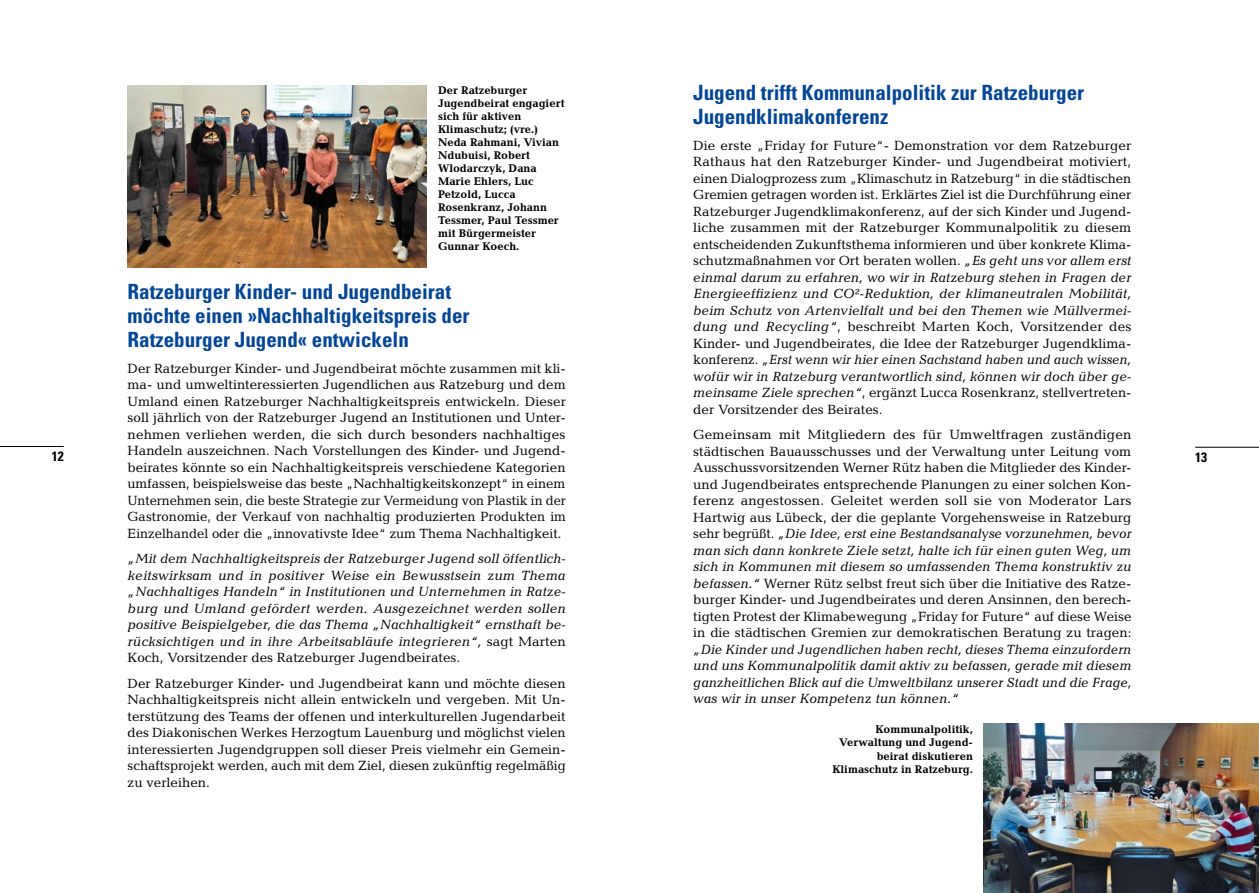
<style>
.page{position:relative;width:1259px;height:893px;background:#fff}
.page>*{position:absolute;margin:0;border:0;box-sizing:border-box;transform-origin:0 0}
.t1{font:700 condensed 21px/24px "Univers LT Std";color:#014698}
.t2{font:13.5px/16.5px "Candida";color:#000;text-align:justify}
.t3{font:italic 13.5px/16.5px "Candida";letter-spacing:.005em;color:#000;text-align:justify}
.t4{font:700 condensed 13.5px "Univers LT Std";color:#000}
.t5{font:700 11.25px/13px "Candida";color:#000}
.s1{font-style:italic}
.s2{font-style:normal}
</style>
<div class="page">
<hr style="left:0;top:446px;width:64px;height:1px;background:#000">
<hr style="left:1195px;top:447px;width:64px;height:1px;background:#000">
<img style="left:128px;top:85px;width:298px;height:182px">
<img style="left:983px;top:724px;width:276px;height:169px">
<h1 class="t1" style="left:693px;top:81px;width:392px">Jugend trifft Kommunalpolitik zur Ratzeburger<br>Jugendklimakonferenz</h1>
<p class="t2" style="left:693px;top:137px;width:440px">Die erste „Friday for Future“- Demonstration vor dem Ratzeburger Rathaus hat den Ratzeburger Kinder- und Jugendbeirat motiviert, einen Dialogprozess zum „Klimaschutz in Ratzeburg“ in die städtischen Gremien getragen worden ist. Erklärtes Ziel ist die Durchführung einer Ratzeburger Jugendklimakonferenz, auf der sich Kinder und Jugend&shy;liche zusammen mit der Ratzeburger Kommunalpolitik zu diesem entscheidenden Zukunftsthema informieren und über konkrete Klima&shy;schutzmaßnahmen vor Ort beraten wollen. <span class="s1">„Es geht uns vor allem erst einmal darum zu erfahren, wo wir in Ratzeburg stehen in Fragen der Energieeffizienz und CO²-Reduktion, der klimaneutralen Mobilität, beim Schutz von Artenvielfalt und bei den Themen wie Müllvermei&shy;dung und Recycling“</span>, beschreibt Marten Koch, Vorsitzender des Kinder- und Jugendbeirates, die Idee der Ratzeburger Jugendklima&shy;konferenz. <span class="s1">„Erst wenn wir hier einen Sachstand haben und auch wissen, wofür wir in Ratzeburg verantwortlich sind, können wir doch über ge&shy;meinsame Ziele sprechen“</span>, ergänzt Lucca Rosenkranz, stellvertreten&shy;der Vorsitzender des Beirates.</p>
<p class="t2" style="left:693px;top:426px;width:440px">Gemeinsam mit Mitgliedern des für Umweltfragen zuständigen städtischen Bauausschusses und der Verwaltung unter Leitung vom Ausschussvorsitzenden Werner Rütz haben die Mitglieder des Kinder&shy;und Jugendbeirates entsprechende Planungen zu einer solchen Kon&shy;ferenz angestossen. Geleitet werden soll sie von Moderator Lars Hartwig aus Lübeck, der die geplante Vorgehensweise in Ratzeburg sehr begrüßt. <span class="s1">„Die Idee, erst eine Bestandsanalyse vorzunehmen, bevor man sich dann konkrete Ziele setzt, halte ich für einen guten Weg, um sich in Kommunen mit diesem so umfassenden Thema konstruktiv zu befassen.“</span> Werner Rütz selbst freut sich über die Initiative des Ratze&shy;burger Kinder- und Jugendbeirates und deren Ansinnen, den berech&shy;tigten Protest der Klimabewegung „Friday for Future“ auf diese Weise in die städtischen Gremien zur demokratischen Beratung zu tragen:</p>
<p class="t3" style="left:693px;top:641px;width:440px">„Die Kinder und Jugendlichen haben recht, dieses Thema einzufordern und uns Kommunalpolitik damit aktiv zu befassen, gerade mit diesem ganzheitlichen Blick auf die Umweltbilanz unserer Stadt und die Frage, was wir in unser Kompetenz tun können.“</p>
<p class="t5" style="left:438px;top:83px;width:128px">Der Ratzeburger<br>Jugendbeirat engagiert sich für aktiven<br>Klimaschutz; (vre.)<br>Neda Rahmani, Vivian<br>Ndubuisi, Robert<br>Wlodarczyk, Dana<br>Marie Ehlers, Luc<br>Petzold, Lucca<br>Rosenkranz, Johann<br>Tessmer, Paul Tessmer mit Bürgermeister<br>Gunnar Koech.</p>
<h1 class="t1" style="left:128px;top:279px;width:343px">Ratzeburger Kinder- und Jugendbeirat möchte einen »Nachhaltigkeitspreis der<br>Ratzeburger Jugend« entwickeln</h1>
<p class="t2" style="left:128px;top:360px;width:440px">Der Ratzeburger Kinder- und Jugendbeirat möchte zusammen mit kli&shy;ma- und umweltinteressierten Jugendlichen aus Ratzeburg und dem Umland einen Ratzeburger Nachhaltigkeitspreis entwickeln. Dieser soll jährlich von der Ratzeburger Jugend an Institutionen und Unter&shy;nehmen verliehen werden, die sich durch besonders nachhaltiges Handeln auszeichnen. Nach Vorstellungen des Kinder- und Jugend&shy;beirates könnte so ein Nachhaltigkeitspreis verschiedene Kategorien umfassen, beispielsweise das beste „Nachhaltigkeitskonzept“ in einem Unternehmen sein, die beste Strategie zur Vermeidung von Plastik in der Gastronomie, der Verkauf von nachhaltig produzierten Produkten im Einzelhandel oder die „innovativste Idee“ zum Thema Nachhaltigkeit.</p>
<p class="t3" style="left:128px;top:550px;width:440px">„Mit dem Nachhaltigkeitspreis der Ratzeburger Jugend soll öffentlich&shy;keitswirksam und in positiver Weise ein Bewusstsein zum Thema „Nachhaltiges Handeln“ in Institutionen und Unternehmen in Ratze&shy;burg und Umland gefördert werden. Ausgezeichnet werden sollen positive Beispielgeber, die das Thema „Nachhaltigkeit“ ernsthaft be&shy;rücksichtigen und in ihre Arbeitsabläufe integrieren“, <span class="s2">sagt Marten Koch, Vorsitzender des Ratzeburger Jugendbeirates.</span></p>
<p class="t2" style="left:128px;top:675px;width:440px">Der Ratzeburger Kinder- und Jugendbeirat kann und möchte diesen Nachhaltigkeitspreis nicht allein entwickeln und vergeben. Mit Un&shy;terstützung des Teams der offenen und interkulturellen Jugendarbeit des Diakonischen Werkes Herzogtum Lauenburg und möglichst vielen interessierten Jugendgruppen soll dieser Preis vielmehr ein Gemein&shy;schaftsprojekt werden, auch mit dem Ziel, diesen zukünftig regelmäßig zu verleihen.</p>
<p class="t4" style="left:52px;top:448px;width:13px">12</p>
<p class="t4" style="left:1195px;top:449px;width:13px">13</p>
<p class="t5" style="left:832px;top:722px;width:142px;line-height:13.5px;text-align:right">Kommunalpolitik,<br>Verwaltung und Jugend&shy;beirat diskutieren<br>Klimaschutz in Ratzeburg.</p>
</div>
